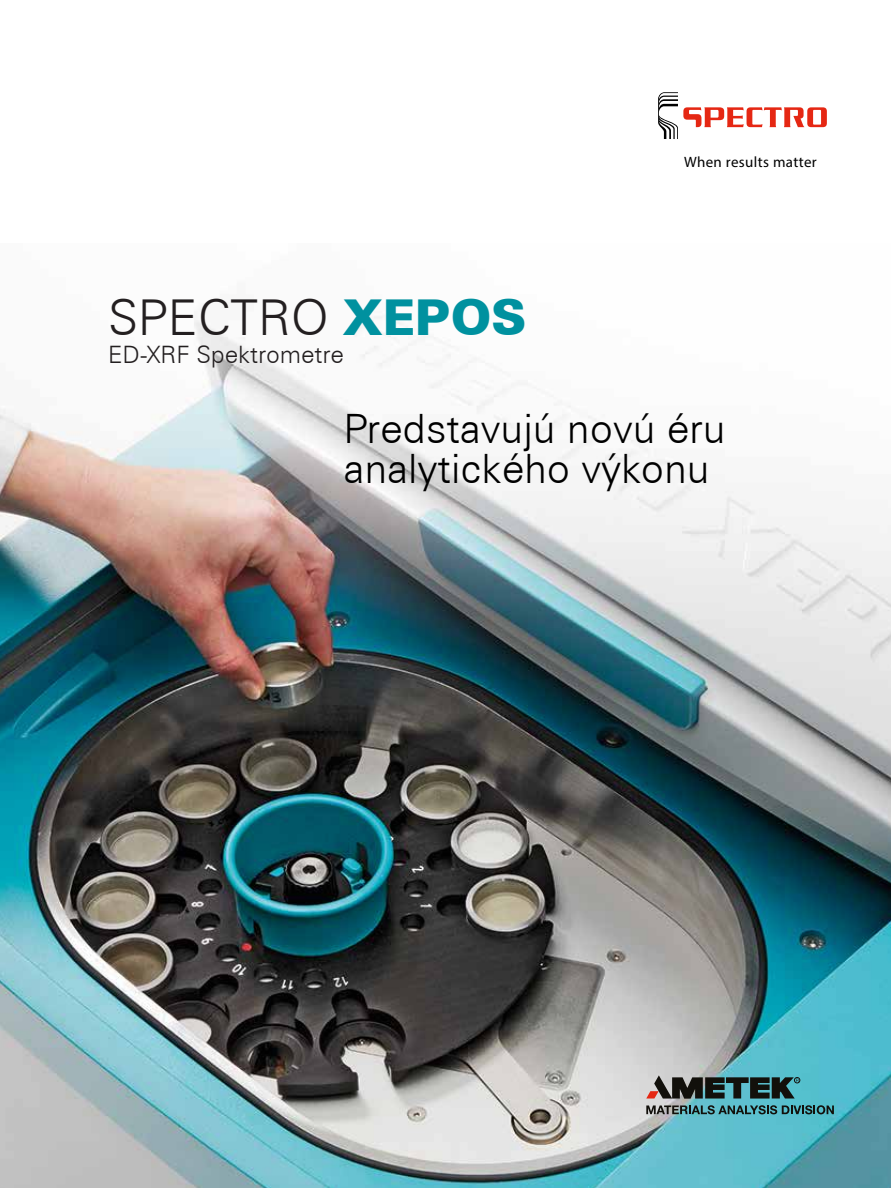
<style>
.page{position:relative;width:891px;height:1188px;background:#fff}
.page>*{position:absolute;margin:0;border:0;box-sizing:border-box;transform-origin:0 0}
.t1{font:300 49.5px "Zurich BT";color:#231f20}
.t2{font:300 40.5px/40.5px "Zurich BT";color:#000}
.t3{font:300 24px "Zurich BT";color:#231f20}
.t4{font:15px "Myriad Pro";letter-spacing:.025em;color:#000}
.s1{font-weight:900;color:#00919f}
</style>
<div class="page">
<img style="left:0;top:316px;width:891px;height:872px">
<svg style="left:658px;top:92px;width:169px;height:47px"></svg>
<svg style="left:646px;top:1105px;width:188px;height:9px;background:#426e71"></svg>
<svg style="left:646px;top:1075px;width:154px;height:24px;background:#475c5c"></svg>
<p class="t1" style="left:108px;top:287px;width:420px">SPECTRO <span class="s1">XEPOS</span></p>
<p class="t3" style="left:108px;top:340px;width:237px">ED-XRF Spektrometre</p>
<p class="t4" style="left:684px;top:152px;width:134px">When results matter</p>
<p class="t2" style="left:343px;top:408px;width:384px">Predstavujú novú éru analytického výkonu</p>
</div>
